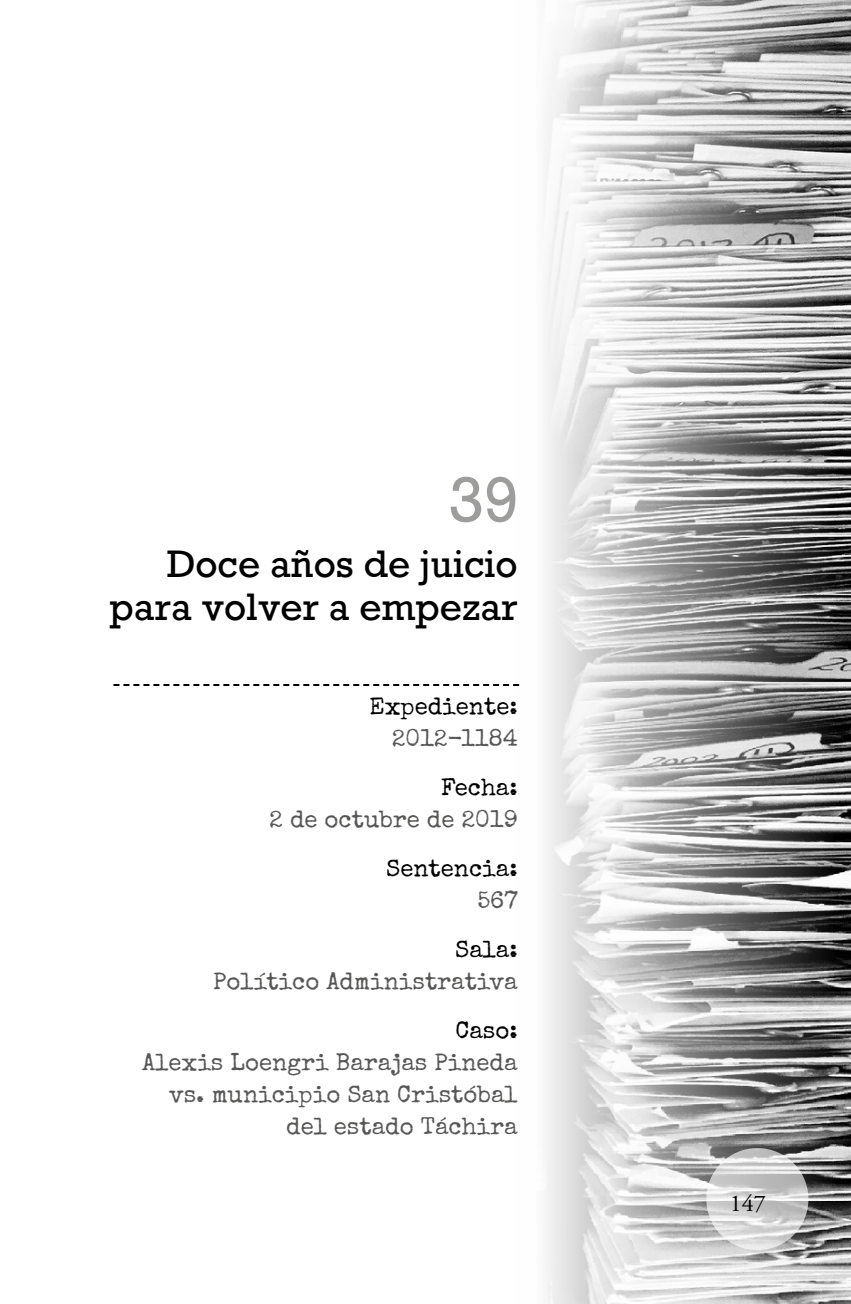
<style>
.page{position:relative;width:851px;height:1304px;background:#fff}
.page>*{position:absolute;margin:0;border:0;box-sizing:border-box;transform-origin:0 0}
.t1{font:60px "Rockwell";color:#9d9d9c}
.t2{font:36px/43.2px "Rockwell";color:#000;text-align:right}
.t3{font:24px/32px "Special Elite";color:#575756;text-align:right}
.t4{font:24px "Special Elite";color:#000}
.t5{font:24px "Adobe Garamond Pro";color:#000}
</style>
<div class="page">
<img style="left:519px;top:0;width:331px;height:1304px">
<svg style="left:706px;top:1148px;width:102px;height:102px"></svg>
<svg style="left:113px;top:684px;width:406px;height:2px"></svg>
<h1 class="t1" style="left:448px;top:463px;width:72px">39</h1>
<h2 class="t2" style="left:110px;top:543px;width:409px">Doce años de juicio para volver a empezar</h2>
<p class="t4" style="left:369px;top:691px;width:150px">Expediente:</p>
<p class="t3" style="left:391px;top:723px;width:127px">2012-1184</p>
<p class="t4" style="left:441px;top:772px;width:78px">Fecha:</p>
<p class="t3" style="left:269px;top:804px;width:250px">2 de octubre de 2019</p>
<p class="t4" style="left:386px;top:853px;width:133px">Sentencia:</p>
<p class="t3" style="left:477px;top:885px;width:42px">567</p>
<p class="t4" style="left:455px;top:934px;width:64px">Sala:</p>
<p class="t3" style="left:213px;top:966px;width:306px">Político Administrativa</p>
<p class="t4" style="left:455px;top:1015px;width:64px">Caso:</p>
<p class="t3" style="left:142px;top:1047px;width:377px">Alexis Loengri Barajas Pineda vs. municipio San Cristóbal del estado Táchira</p>
<p class="t5" style="left:729px;top:1189px;width:37px">147</p>
</div>
